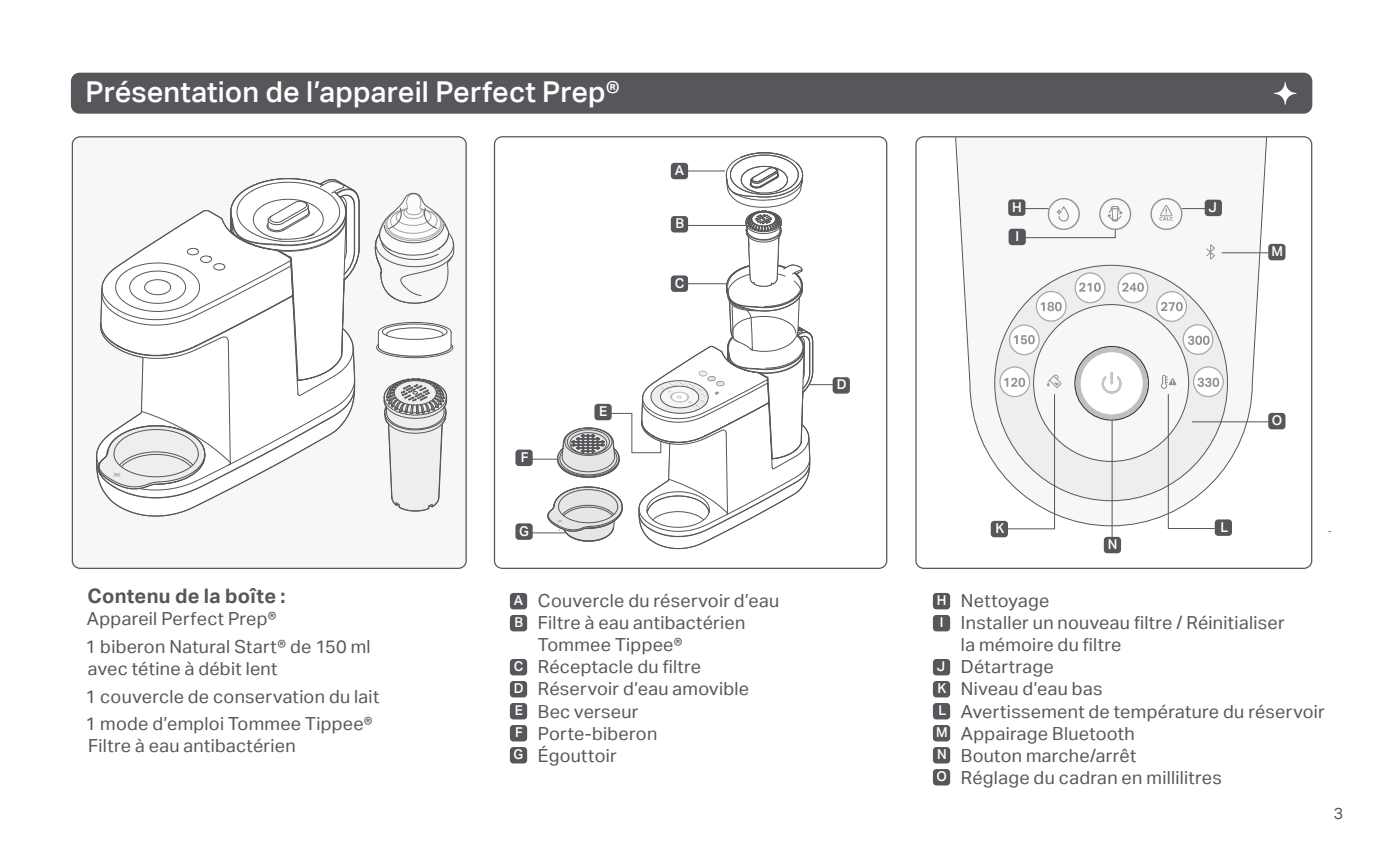
<style>
.page{position:relative;width:1384px;height:851px;background:#fff}
.page>*{position:absolute;margin:0;border:0;box-sizing:border-box;transform-origin:0 0}
.t1{font:500 28.8px "Aktiv Grotesk";letter-spacing:.005em;color:#fff}
.t2{font:700 20px "Aktiv Grotesk";letter-spacing:.01em;color:#55575a}
.t3{font:18px/27.6px "Aktiv Grotesk";letter-spacing:.015em;color:#55575a}
.t4{font:16px "Aktiv Grotesk";color:#55575a}
.t5{font:500 13.6px/29.2px "Aktiv Grotesk";color:#fff}
.s1{font-weight:500;font-size:13.6px;color:#fff}
</style>
<div class="page">
<svg style="left:955px;top:138px;width:312px;height:388px;fill:#f6f7f7"></svg>
<div style="left:994px;top:265px;width:233px;height:235px;background:#eee;border-radius:50%"></div>
<div style="left:1033px;top:304px;width:155px;height:157px;background:#f6f7f7;border-radius:50%"></div>
<svg style="left:1074px;top:346px;width:74px;height:74px"></svg>
<svg style="left:1205px;top:243px;width:10px;height:18px"></svg>
<svg style="left:1008px;top:291px;width:58px;height:64px"></svg>
<svg style="left:1073px;top:272px;width:32px;height:31px"></svg>
<svg style="left:1117px;top:272px;width:31px;height:31px"></svg>
<svg style="left:1155px;top:291px;width:58px;height:64px"></svg>
<div style="left:71px;top:73px;width:1241px;height:41px;background:#55575a;border-radius:9px"></div>
<div style="left:72px;top:137px;width:394px;height:431px;background:#f6f7f7;border-radius:8px"></div>
<div style="left:510px;top:593px;width:17px;height:16px;background:#55575a;border-radius:3px"></div>
<div style="left:510px;top:615px;width:17px;height:16px;background:#55575a;border-radius:3px"></div>
<div style="left:510px;top:659px;width:17px;height:16px;background:#55575a;border-radius:3px"></div>
<div style="left:510px;top:681px;width:17px;height:16px;background:#55575a;border-radius:3px"></div>
<div style="left:510px;top:703px;width:17px;height:16px;background:#55575a;border-radius:3px"></div>
<div style="left:510px;top:725px;width:17px;height:16px;background:#55575a;border-radius:3px"></div>
<div style="left:510px;top:747px;width:17px;height:16px;background:#55575a;border-radius:3px"></div>
<div style="left:932px;top:593px;width:18px;height:16px;background:#55575a;border-radius:3px"></div>
<div style="left:932px;top:615px;width:18px;height:16px;background:#55575a;border-radius:3px"></div>
<div style="left:932px;top:659px;width:18px;height:16px;background:#55575a;border-radius:3px"></div>
<div style="left:932px;top:681px;width:18px;height:16px;background:#55575a;border-radius:3px"></div>
<div style="left:932px;top:703px;width:18px;height:16px;background:#55575a;border-radius:3px"></div>
<div style="left:932px;top:725px;width:18px;height:16px;background:#55575a;border-radius:3px"></div>
<div style="left:932px;top:747px;width:18px;height:16px;background:#55575a;border-radius:3px"></div>
<div style="left:932px;top:769px;width:18px;height:16px;background:#55575a;border-radius:3px"></div>
<svg style="left:1147px;top:197px;width:59px;height:35px"></svg>
<hr style="left:1221px;top:252px;width:47px;height:1px;background:#55575a">
<hr style="left:1191px;top:421px;width:77px;height:1px;background:#55575a">
<svg style="left:1023px;top:197px;width:110px;height:41px"></svg>
<svg style="left:999px;top:366px;width:62px;height:163px"></svg>
<svg style="left:1160px;top:366px;width:63px;height:163px"></svg>
<hr style="left:1111px;top:420px;width:1px;height:118px;background:#55575a">
<svg style="left:1274px;top:82px;width:22px;height:23px"></svg>
<svg style="left:96px;top:178px;width:264px;height:338px"></svg>
<svg style="left:384px;top:378px;width:63px;height:133px"></svg>
<svg style="left:374px;top:192px;width:80px;height:111px"></svg>
<svg style="left:378px;top:322px;width:73px;height:20px"></svg>
<div style="left:378px;top:322px;width:73px;height:20px;border:1px solid #55575a;border-radius:50%"></div>
<div style="left:382px;top:324px;width:65px;height:15px;border:1px solid #55575a;border-radius:50%"></div>
<svg style="left:376px;top:327px;width:77px;height:31px"></svg>
<svg style="left:531px;top:152px;width:302px;height:397px"></svg>
<div style="left:671px;top:163px;width:17px;height:16px;background:#55575a;border-radius:3px"></div>
<div style="left:1008px;top:199px;width:17px;height:17px;background:#55575a;border-radius:3px"></div>
<div style="left:1008px;top:229px;width:17px;height:16px;background:#55575a;border-radius:3px"></div>
<div style="left:1204px;top:200px;width:17px;height:16px;background:#55575a;border-radius:3px"></div>
<div style="left:1268px;top:244px;width:17px;height:16px;background:#55575a;border-radius:3px"></div>
<div style="left:1268px;top:413px;width:17px;height:16px;background:#55575a;border-radius:3px"></div>
<div style="left:1214px;top:519px;width:17px;height:16px;background:#55575a;border-radius:3px"></div>
<div style="left:990px;top:520px;width:18px;height:17px;background:#55575a;border-radius:3px"></div>
<div style="left:1103px;top:536px;width:17px;height:17px;background:#55575a;border-radius:3px"></div>
<div style="left:671px;top:216px;width:17px;height:16px;background:#55575a;border-radius:3px"></div>
<div style="left:671px;top:275px;width:17px;height:17px;background:#55575a;border-radius:3px"></div>
<div style="left:832px;top:377px;width:17px;height:16px;background:#55575a;border-radius:3px"></div>
<div style="left:594px;top:404px;width:17px;height:16px;background:#55575a;border-radius:3px"></div>
<div style="left:515px;top:449px;width:17px;height:17px;background:#55575a;border-radius:3px"></div>
<div style="left:515px;top:523px;width:17px;height:16px;background:#55575a;border-radius:3px"></div>
<h1 class="t1" style="left:86px;top:74px;width:535px">Présentation de l’appareil Perfect Prep®</h1>
<p class="t5" style="left:520px;top:442px;width:9px">F</p>
<p class="t5" style="left:519px;top:516px;width:11px">G</p>
<p class="t5" style="left:599px;top:396px;width:10px">E</p>
<p class="t5" style="left:674px;top:155px;width:11px">A</p>
<p class="t5" style="left:675px;top:209px;width:10px">B</p>
<p class="t5" style="left:674px;top:268px;width:11px">C</p>
<p class="t2" style="left:88px;top:584px;width:199px">Contenu de la boîte :</p>
<p class="t3" style="left:86px;top:604px;width:286px">Appareil Perfect Prep®<br>1 biberon Natural Start® de 150 ml</p>
<p class="t3" style="left:86px;top:654px;width:295px">avec tétine à débit lent<br>1 couvercle de conservation du lait<br>1 mode d’emploi Tommee Tippee®</p>
<p class="t3" style="left:88px;top:731px;width:209px">Filtre à eau antibactérien</p>
<p class="t3" style="left:514px;top:587px;width:267px"><span class="s1">A</span> Couvercle du réservoir d’eau</p>
<p class="t3" style="left:514px;top:609px;width:232px"><span class="s1">B</span> Filtre à eau antibactérien</p>
<p class="t3" style="left:538px;top:631px;width:146px">Tommee Tippee®</p>
<p class="t3" style="left:513px;top:653px;width:189px"><span class="s1">C</span> Réceptacle du filtre</p>
<p class="t3" style="left:514px;top:675px;width:237px"><span class="s1">D</span> Réservoir d’eau amovible</p>
<p class="t3" style="left:515px;top:697px;width:125px"><span class="s1">E</span> Bec verseur</p>
<p class="t3" style="left:515px;top:719px;width:144px"><span class="s1">F</span> Porte-biberon</p>
<p class="t3" style="left:513px;top:741px;width:104px"><span class="s1">G</span> Égouttoir</p>
<p class="t5" style="left:836px;top:370px;width:11px">D</p>
<p class="t5" style="left:1012px;top:192px;width:11px">H<br>I</p>
<p class="t5" style="left:1208px;top:192px;width:10px">J</p>
<p class="t5" style="left:1271px;top:236px;width:13px">M</p>
<p class="t5" style="left:1271px;top:405px;width:12px">O</p>
<p class="t5" style="left:995px;top:513px;width:10px">K</p>
<p class="t5" style="left:1220px;top:512px;width:9px">L</p>
<p class="t5" style="left:1107px;top:529px;width:11px">N</p>
<p class="t3" style="left:937px;top:587px;width:114px"><span class="s1">H</span> Nettoyage</p>
<p class="t3" style="left:940px;top:609px;width:346px"><span class="s1">I</span> Installer un nouveau filtre / Réinitialiser</p>
<p class="t3" style="left:960px;top:631px;width:162px">la mémoire du filtre</p>
<p class="t3" style="left:936px;top:653px;width:118px"><span class="s1">J</span> Détartrage</p>
<p class="t3" style="left:937px;top:675px;width:166px"><span class="s1">K</span> Niveau d’eau bas</p>
<p class="t3" style="left:938px;top:697px;width:388px"><span class="s1">L</span> Avertissement de température du réservoir</p>
<p class="t3" style="left:936px;top:719px;width:200px"><span class="s1">M</span> Appairage Bluetooth</p>
<p class="t3" style="left:937px;top:741px;width:201px"><span class="s1">N</span> Bouton marche/arrêt</p>
<p class="t3" style="left:936px;top:763px;width:287px"><span class="s1">O</span> Réglage du cadran en millilitres</p>
<p class="t4" style="left:1333px;top:804px;width:11px">3</p>
</div>
